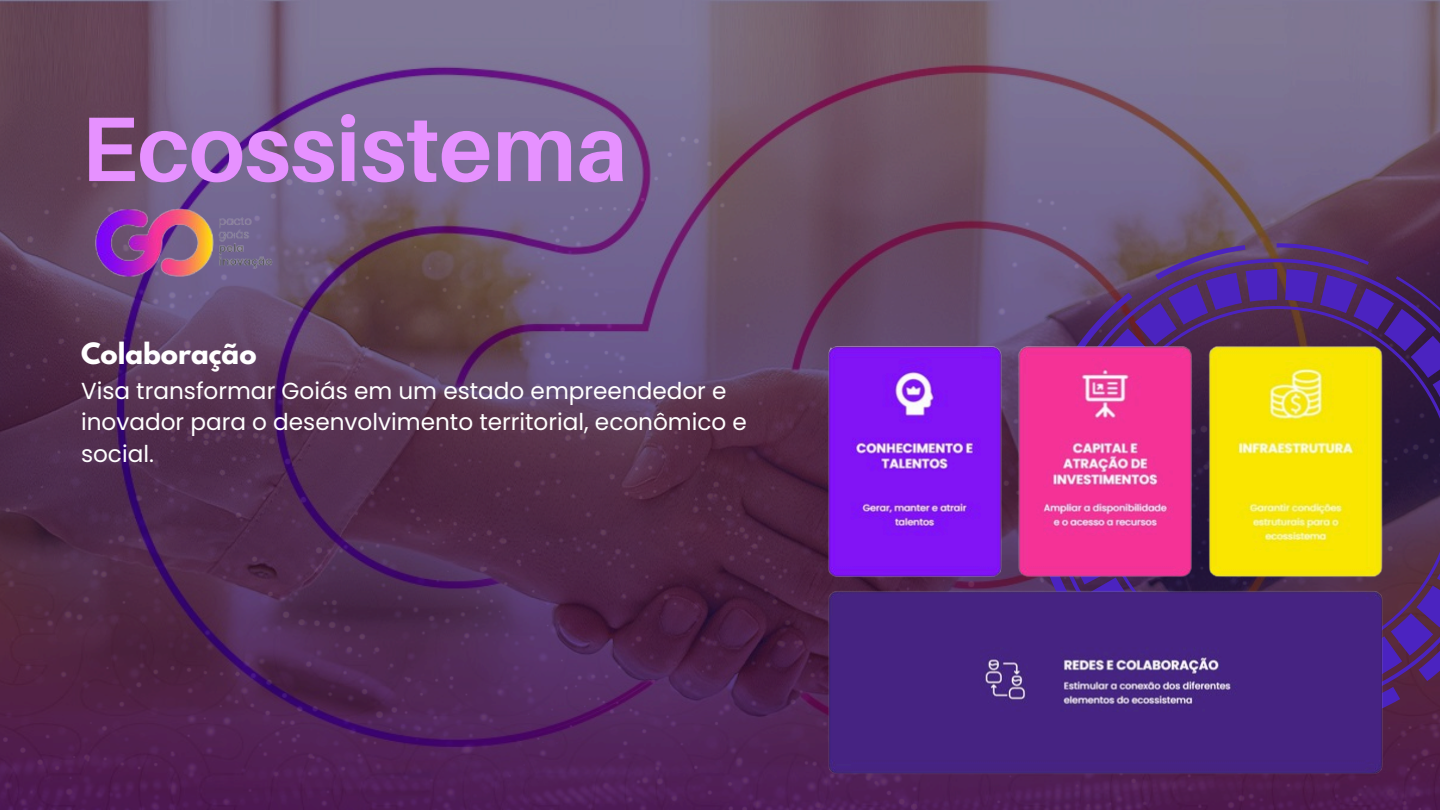
<style>
.page{position:relative;width:1440px;height:810px;background:#fff}
.page>*{position:absolute;margin:0;border:0;box-sizing:border-box;transform-origin:0 0}
.t1{font:700 91.8px "Aileron";color:#e691ff}
.t2{font:700 26px "League Spartan";color:#fff}
.t3{font:23.2px/31.5px "Poppins";color:#fff}
</style>
<div class="page">
<img style="left:0;top:0;width:1440px;height:810px">
<svg style="left:1050px;top:259px;width:390px;height:453px;background:#5b3d5e"></svg>
<svg style="left:1060px;top:269px;width:380px;height:432px;background:#492866"></svg>
<svg style="left:1418px;top:601px;width:22px;height:80px;background:#502588"></svg>
<svg style="left:1389px;top:687px;width:11px;height:42px"></svg>
<svg style="left:1066px;top:293px;width:66px;height:49px;background:#502f69"></svg>
<svg style="left:1155px;top:245px;width:90px;height:35px;background:#5b3e71"></svg>
<svg style="left:1277px;top:243px;width:92px;height:22px;background:#533069"></svg>
<svg style="left:1396px;top:276px;width:44px;height:64px;background:#40206a"></svg>
<img style="left:820px;top:342px;width:569px;height:442px">
<img style="left:92px;top:207px;width:182px;height:72px">
<h1 class="t1" style="left:81px;top:92px;width:549px">Ecossistema</h1>
<p class="t2" style="left:81px;top:340px;width:177px">Colaboração</p>
<p class="t3" style="left:81px;top:375px;width:667px">Visa transformar Goiás em um estado empreendedor e inovador para o desenvolvimento territorial, econômico e social.</p>
</div>
